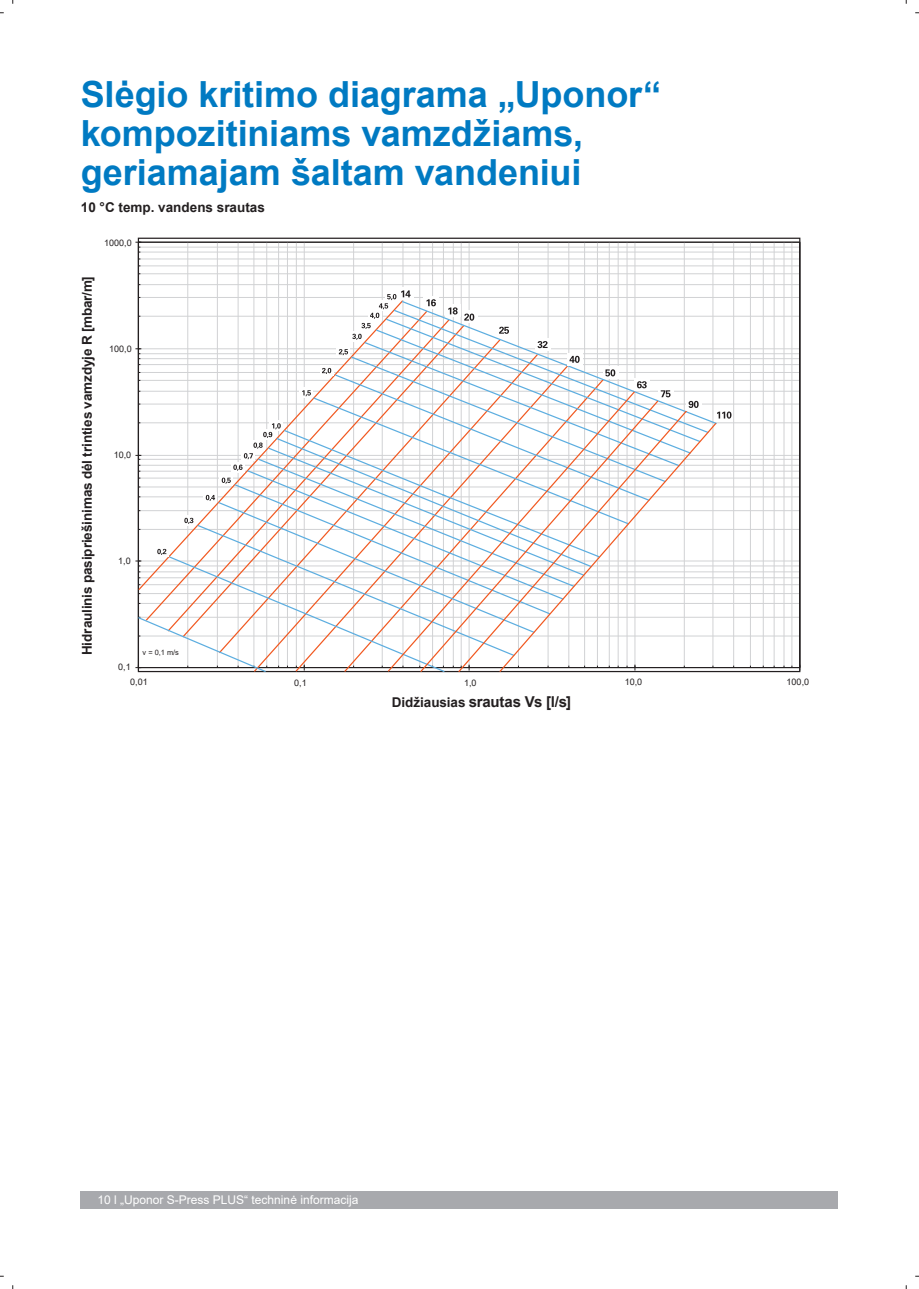
<style>
.page{position:relative;width:919px;height:1289px;background:#fff}
.page>*{position:absolute;margin:0;border:0;box-sizing:border-box;transform-origin:0 0}
.t1{font:700 36px/39px "Arial";color:#007ac2}
.t2{font:700 15px "Arial";letter-spacing:-.01em;color:#231f20}
.t3{font:700 13.5px "Arial";color:#231f20}
.t4{font:12px "Arial";color:#fff}
.t5{font:9px/14.9px "Arial";color:#231f20}
.t6{font:7.35px "Arial";color:#231f20}
.s1{font-size:13.5px}
</style>
<div class="page">
<div style="left:81px;top:1191px;width:757px;height:17px;background:#a8a9ad"></div>
<svg style="left:135px;top:242px;width:3px;height:11px"></svg>
<svg style="left:138px;top:241px;width:662px;height:427px"></svg>
<svg style="left:135px;top:284px;width:599px;height:389px"></svg>
<h1 class="t1" style="left:81px;top:75px;width:582px">Slėgio kritimo diagrama „Uponor“ kompozitiniams vamzdžiams, geriamajam šaltam vandeniui</h1>
<p class="t3" style="left:81px;top:200px;width:185px">10 °C temp. vandens srautas</p>
<p class="t5" style="left:104px;top:235px;width:29px">1000,0</p>
<p class="t3" style="left:80px;top:655px;width:380px;rotate:-90deg">Hidraulinis pasipriešinimas dėl trinties vamzdyje R [mbar/m]</p>
<p class="t3" style="left:80px;top:571px;width:225px;rotate:-90deg">Pipe frict on resis ance R [mbar/m]</p>
<p class="t5" style="left:109px;top:341px;width:24px">100,0</p>
<p class="t5" style="left:114px;top:447px;width:19px">10,0</p>
<p class="t5" style="left:118px;top:553px;width:14px">1,0</p>
<p class="t6" style="left:142px;top:648px;width:38px">v = 0,1 m/s</p>
<p class="t5" style="left:130px;top:659px;width:19px;text-indent:-12px">0,1<br>0,01</p>
<p class="t5" style="left:294px;top:675px;width:14px">0,1</p>
<p class="t5" style="left:464px;top:675px;width:14px">1,0</p>
<p class="t5" style="left:624px;top:674px;width:19px">10,0</p>
<p class="t5" style="left:786px;top:674px;width:24px">100,0</p>
<p class="t3" style="left:392px;top:693px;width:129px">Peak flow Vs [l/s] ·</p>
<p class="t2" style="left:392px;top:693px;width:181px"><span class="s1">Didžiausias</span> srautas Vs [l/s]</p>
<p class="t4" style="left:97px;top:1193px;width:262px">10 l „Uponor S-Press PLUS“ techninė informacija</p>
</div>
